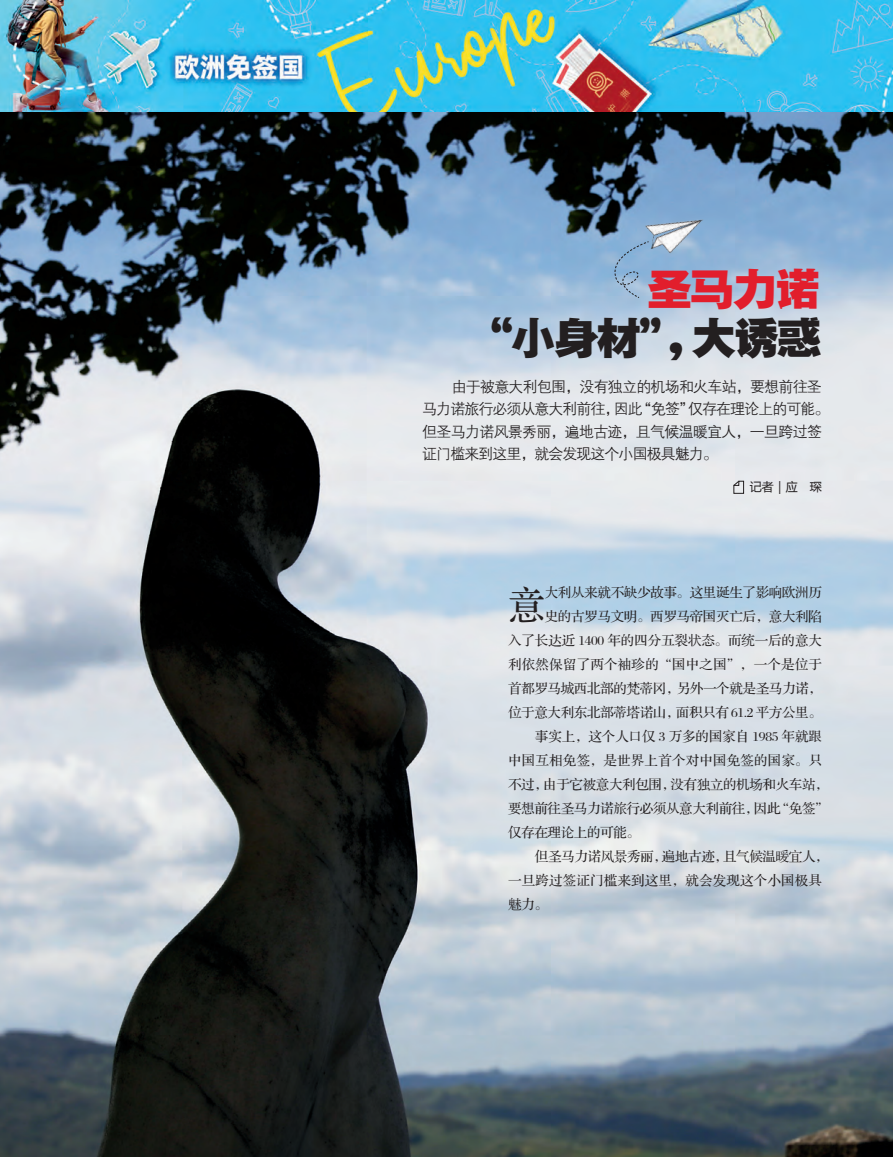
<style>
.page{position:relative;width:893px;height:1157px;background:#fff}
.page>*{position:absolute;margin:0;border:0;box-sizing:border-box;transform-origin:0 0}
.t1{font:45px "FZYDTHJW GB1 0";letter-spacing:-.05em;color:#231f20}
.t2{font:45px "FZYDTHJW GB1 0";color:#e21e2c}
.t3{font:37.5px "FZS3 JW GB1 0";color:#231f20}
.t4{font:15px/22.5px "FZZDXJW GB1 0";letter-spacing:-.05em;color:#231f20}
.t5{font:13.5px "FZS3 JW GB1 0";letter-spacing:-.025em;color:#231f20}
.t6{font:13.5px "FZS3 JW GB1 0";letter-spacing:.015em;color:#231f20}
.t7{font:13.5px "FZS3 JW GB1 0";letter-spacing:-.005em;color:#231f20}
.t8{font:12px "Microsoft Ya Hei";color:#231f20}
</style>
<div class="page">
<img style="left:0;top:0;width:893px;height:113px">
<img style="left:0;top:113px;width:893px;height:1044px">
<svg style="left:733px;top:480px;width:11px;height:14px"></svg>
<img style="left:606px;top:170px;width:108px;height:92px">
<svg style="left:610px;top:241px;width:39px;height:58px"></svg>
<p class="t2" style="left:647px;top:264px;width:175px">圣马力诺</p>
<p class="t1" style="left:468px;top:314px;width:355px">“小身材”，大诱惑</p>
<p class="t4" style="left:422px;top:376px;width:409px">　　由于被意大利包围，没有独立的机场和火车站，要想前往圣马力诺旅行必须从意大利前往，因此“免签”仅存在理论上的可能。但圣马力诺风景秀丽，遍地古迹，且气候温暖宜人，一旦跨过签证门槛来到这里，就会发现这个小国极具魅力。</p>
<p class="t8" style="left:750px;top:478px;width:73px">记者｜应　琛</p>
<p class="t3" style="left:508px;top:585px;width:39px">意</p>
<p class="t5" style="left:545px;top:585px;width:279px">大利从来就不缺少故事。这里诞生了影响欧洲历</p>
<p class="t5" style="left:545px;top:609px;width:279px">史的古罗马文明。西罗马帝国灭亡后，意大利陷</p>
<p class="t7" style="left:508px;top:633px;width:315px">入了长达近 1400 年的四分五裂状态。而统一后的意大</p>
<p class="t6" style="left:508px;top:657px;width:315px">利依然保留了两个袖珍的“国中之国”，一个是位于</p>
<p class="t5" style="left:508px;top:681px;width:315px">首都罗马城西北部的梵蒂冈，另外一个就是圣马力诺，</p>
<p class="t5" style="left:508px;top:705px;width:315px">位于意大利东北部蒂塔诺山，面积只有 61.2 平方公里。</p>
<p class="t7" style="left:535px;top:729px;width:289px">事实上，这个人口仅 3 万多的国家自 1985 年就跟</p>
<p class="t6" style="left:508px;top:753px;width:315px">中国互相免签，是世界上首个对中国免签的国家。只</p>
<p class="t5" style="left:508px;top:777px;width:322px">不过，由于它被意大利包围，没有独立的机场和火车站，</p>
<p class="t5" style="left:508px;top:801px;width:322px">要想前往圣马力诺旅行必须从意大利前往，因此“免签”</p>
<p class="t5" style="left:508px;top:825px;width:133px">仅存在理论上的可能。</p>
<p class="t5" style="left:535px;top:849px;width:295px">但圣马力诺风景秀丽，遍地古迹，且气候温暖宜人，</p>
<p class="t6" style="left:508px;top:873px;width:315px">一旦跨过签证门槛来到这里，就会发现这个小国极具</p>
<p class="t5" style="left:508px;top:897px;width:41px">魅力。</p>
</div>
